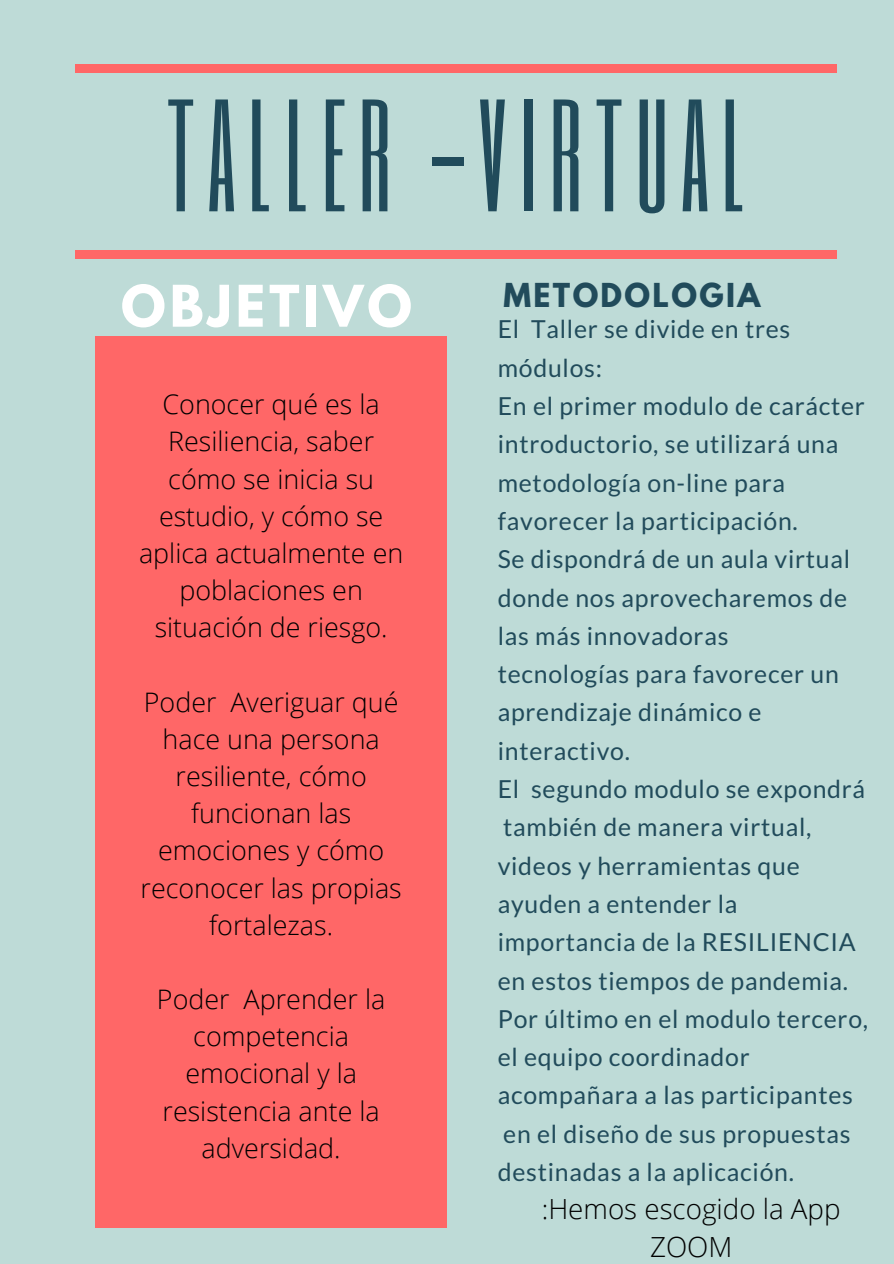
<style>
.page{position:relative;width:894px;height:1264px;background:#fff}
.page>*{position:absolute;margin:0;border:0;box-sizing:border-box;transform-origin:0 0}
.t1{font:132.45px "Six Caps";letter-spacing:.09em;color:#214b5b}
.t2{font:700 50.85px "League Spartan";letter-spacing:.08em;color:#fff}
.t3{font:700 29.25px "League Spartan";letter-spacing:.08em;color:#214b5b}
.t4{font:300 27.75px/38.2px "Open Sans";color:#000;text-align:center}
.t5{font:300 26.85px/37.2px "Open Sans";color:#000;text-align:center}
.t6{font:24.9px/38.2px "Lato";letter-spacing:.03em;color:#214b5b}
</style>
<div class="page">
<div style="left:0;top:0;width:893px;height:1263px;background:#bedbd7"></div>
<div style="left:75px;top:65px;width:761px;height:7px;background:#ff6767"></div>
<div style="left:95px;top:337px;width:351px;height:890px;background:#ff6767"></div>
<div style="left:75px;top:250px;width:761px;height:8px;background:#ff6767"></div>
<p class="t1" style="left:166px;top:65px;width:581px">TALLER -VIRTUAL</p>
<p class="t2" style="left:121px;top:281px;width:292px">OBJETIVO</p>
<p class="t3" style="left:503px;top:281px;width:258px">METODOLOGIA</p>
<p class="t6" style="left:497px;top:310px;width:294px">El Taller se divide en tres módulos:</p>
<p class="t6" style="left:497px;top:386px;width:368px">En el primer modulo de carácter introductorio, se utilizará una metodología on-line para</p>
<p class="t6" style="left:497px;top:501px;width:301px">favorecer la participación.</p>
<p class="t6" style="left:497px;top:539px;width:354px">Se dispondrá de un aula virtual donde nos aprovecharemos de las más innovadoras</p>
<p class="t6" style="left:497px;top:654px;width:342px">tecnologías para favorecer un aprendizaje dinámico e interactivo.</p>
<p class="t6" style="left:497px;top:769px;width:369px">El segundo modulo se expondrá también de manera virtual, videos y herramientas que ayuden a entender la importancia de la RESILIENCIA en estos tiempos de pandemia.</p>
<p class="t6" style="left:497px;top:999px;width:372px">Por último en el modulo tercero, el equipo coordinador acompañara a las participantes en el diseño de sus propuestas destinadas a la aplicación.</p>
<p class="t4" style="left:541px;top:1188px;width:300px">:Hemos escogido la App<br>ZOOM</p>
<p class="t5" style="left:139px;top:385px;width:266px">Conocer qué es la<br>Resiliencia, saber cómo se inicia su estudio, y cómo se aplica actualmente en poblaciones en situación de riesgo.</p>
<p class="t5" style="left:140px;top:682px;width:263px">Poder Averiguar qué hace una persona resiliente, cómo funcionan las emociones y cómo reconocer las propias fortalezas.</p>
<p class="t5" style="left:157px;top:980px;width:230px">Poder Aprender la competencia emocional y la resistencia ante la adversidad.</p>
</div>
